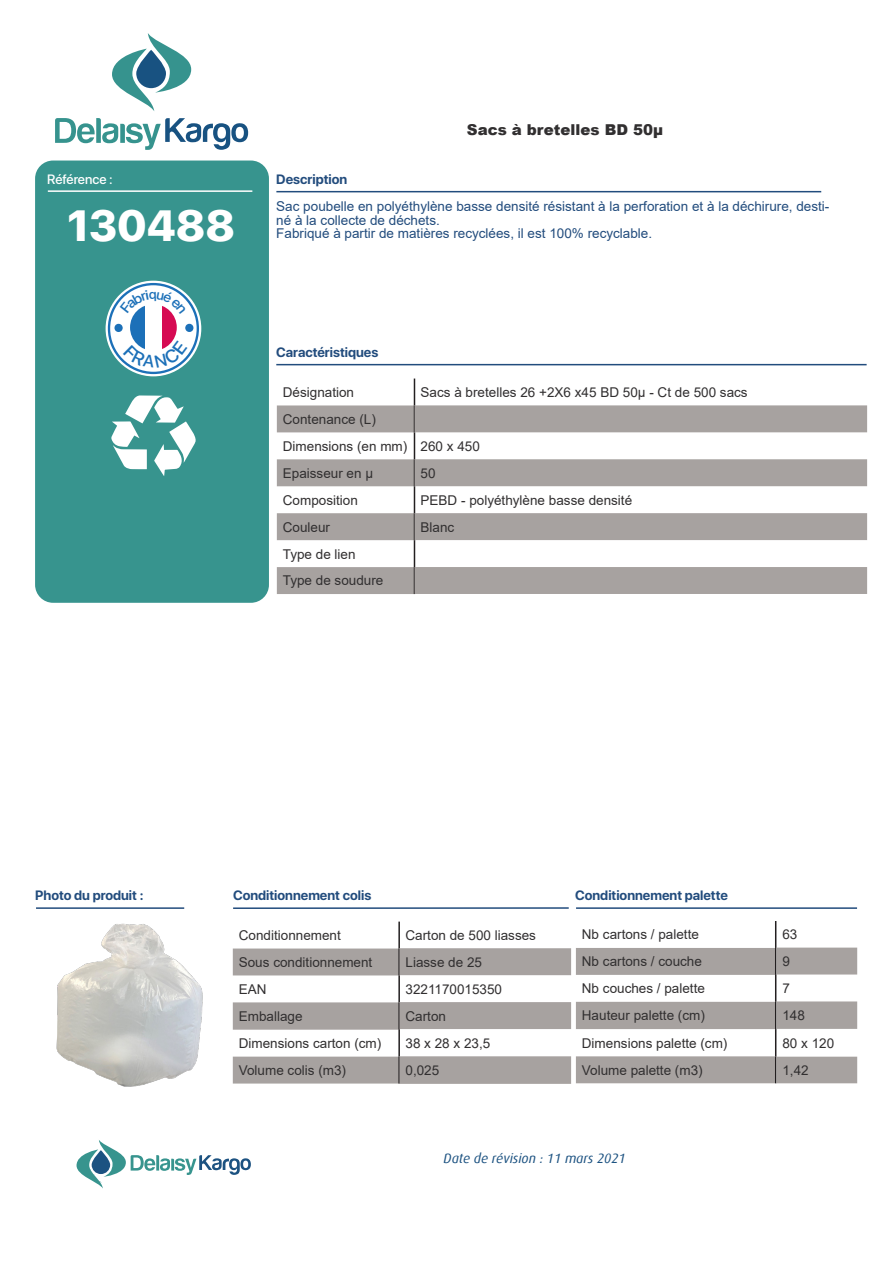
<style>
.page{position:relative;width:893px;height:1263px;background:#fff}
.page>*{position:absolute;margin:0;border:0;box-sizing:border-box;transform-origin:0 0}
.t1{font:800 43.5px "SF Pro Display";color:#fff}
.t2{font:900 15px "Arial";color:#312f30}
.t3{font:13.5px "Arial";color:#312f30}
.t4{font:13.5px/13.5px "Arial";color:#224c7d}
.t5{font:700 13.5px "SF Pro Display";color:#224c7d}
.t6{font:italic 13.5px "Dax";color:#1c5281}
.t7{font:500 13.5px "SF Pro Display";color:#fff}
</style>
<div class="page">
<svg style="left:77px;top:1140px;width:174px;height:48px"></svg>
<svg style="left:277px;top:378px;width:138px;height:216px"></svg>
<div style="left:35px;top:161px;width:234px;height:442px;background:#37948e;border-radius:18px"></div>
<hr style="left:48px;top:190px;width:204px;height:2px;background:#fff">
<hr style="left:233px;top:907px;width:336px;height:2px;background:#224c7d">
<hr style="left:276px;top:364px;width:591px;height:1px;background:#224c7d">
<hr style="left:276px;top:191px;width:545px;height:1px;background:#224c7d">
<hr style="left:36px;top:907px;width:148px;height:2px;background:#224c7d">
<img style="left:56px;top:923px;width:147px;height:164px">
<svg style="left:415px;top:405px;width:452px;height:189px;fill:#a7a2a0"></svg>
<svg style="left:233px;top:921px;width:624px;height:163px"></svg>
<hr style="left:576px;top:907px;width:281px;height:2px;background:#224c7d">
<svg style="left:112px;top:33px;width:79px;height:78px"></svg>
<svg style="left:55px;top:118px;width:193px;height:32px"></svg>
<svg style="left:111px;top:395px;width:85px;height:81px"></svg>
<svg style="left:108px;top:283px;width:91px;height:91px;background:#bbcbd9"></svg>
<p class="t7" style="left:47px;top:169px;width:67px">Référence :</p>
<p class="t1" style="left:67px;top:194px;width:169px">130488</p>
<p class="t5" style="left:276px;top:170px;width:72px">Description</p>
<p class="t2" style="left:467px;top:119px;width:198px">Sacs à bretelles BD 50µ</p>
<p class="t4" style="left:276px;top:200px;width:555px">Sac poubelle en polyéthylène basse densité résistant à la perforation et à la déchirure, desti&shy;né à la collecte de déchets.<br>Fabriqué à partir de matières recyclées, il est 100% recyclable.</p>
<p class="t5" style="left:276px;top:343px;width:104px">Caractéristiques</p>
<p class="t3" style="left:283px;top:383px;width:73px">Désignation</p>
<p class="t3" style="left:283px;top:410px;width:95px">Contenance (L)</p>
<p class="t3" style="left:283px;top:437px;width:126px">Dimensions (en mm)</p>
<p class="t3" style="left:283px;top:464px;width:92px">Epaisseur en µ</p>
<p class="t3" style="left:283px;top:491px;width:77px">Composition</p>
<p class="t3" style="left:283px;top:518px;width:49px">Couleur</p>
<p class="t3" style="left:283px;top:544px;width:74px">Type de lien</p>
<p class="t3" style="left:283px;top:571px;width:102px">Type de soudure</p>
<p class="t3" style="left:421px;top:383px;width:329px">Sacs à bretelles 26 +2X6 x45 BD 50µ - Ct de 500 sacs</p>
<p class="t3" style="left:421px;top:437px;width:61px">260 x 450</p>
<p class="t3" style="left:421px;top:464px;width:17px">50</p>
<p class="t3" style="left:421px;top:491px;width:213px">PEBD - polyéthylène basse densité</p>
<p class="t3" style="left:421px;top:517px;width:35px">Blanc</p>
<p class="t5" style="left:35px;top:886px;width:110px">Photo du produit :</p>
<p class="t5" style="left:233px;top:886px;width:140px">Conditionnement colis</p>
<p class="t3" style="left:239px;top:926px;width:104px">Conditionnement</p>
<p class="t3" style="left:239px;top:953px;width:135px">Sous conditionnement</p>
<p class="t3" style="left:239px;top:980px;width:29px">EAN</p>
<p class="t3" style="left:239px;top:1007px;width:65px">Emballage</p>
<p class="t3" style="left:239px;top:1034px;width:144px">Dimensions carton (cm)</p>
<p class="t3" style="left:239px;top:1061px;width:109px">Volume colis (m3)</p>
<p class="t3" style="left:405px;top:926px;width:132px">Carton de 500 liasses</p>
<p class="t3" style="left:405px;top:952px;width:78px">Liasse de 25</p>
<p class="t3" style="left:405px;top:979px;width:98px">3221170015350</p>
<p class="t3" style="left:405px;top:1006px;width:42px">Carton</p>
<p class="t3" style="left:405px;top:1033px;width:86px">38 x 28 x 23,5</p>
<p class="t3" style="left:405px;top:1061px;width:35px">0,025</p>
<p class="t5" style="left:575px;top:886px;width:154px">Conditionnement palette</p>
<p class="t3" style="left:582px;top:925px;width:119px">Nb cartons / palette</p>
<p class="t3" style="left:582px;top:952px;width:122px">Nb cartons / couche</p>
<p class="t3" style="left:582px;top:979px;width:125px">Nb couches / palette</p>
<p class="t3" style="left:582px;top:1006px;width:125px">Hauteur palette (cm)</p>
<p class="t3" style="left:582px;top:1033px;width:147px">Dimensions palette (cm)</p>
<p class="t3" style="left:582px;top:1061px;width:122px">Volume palette (m3)</p>
<p class="t6" style="left:444px;top:1151px;width:184px">Date de révision : 11 mars 2021</p>
<p class="t3" style="left:782px;top:925px;width:17px">63</p>
<p class="t3" style="left:782px;top:952px;width:9px">9</p>
<p class="t3" style="left:782px;top:979px;width:9px">7</p>
<p class="t3" style="left:782px;top:1006px;width:24px">148</p>
<p class="t3" style="left:782px;top:1034px;width:53px">80 x 120</p>
<p class="t3" style="left:782px;top:1061px;width:28px">1,42</p>
</div>
